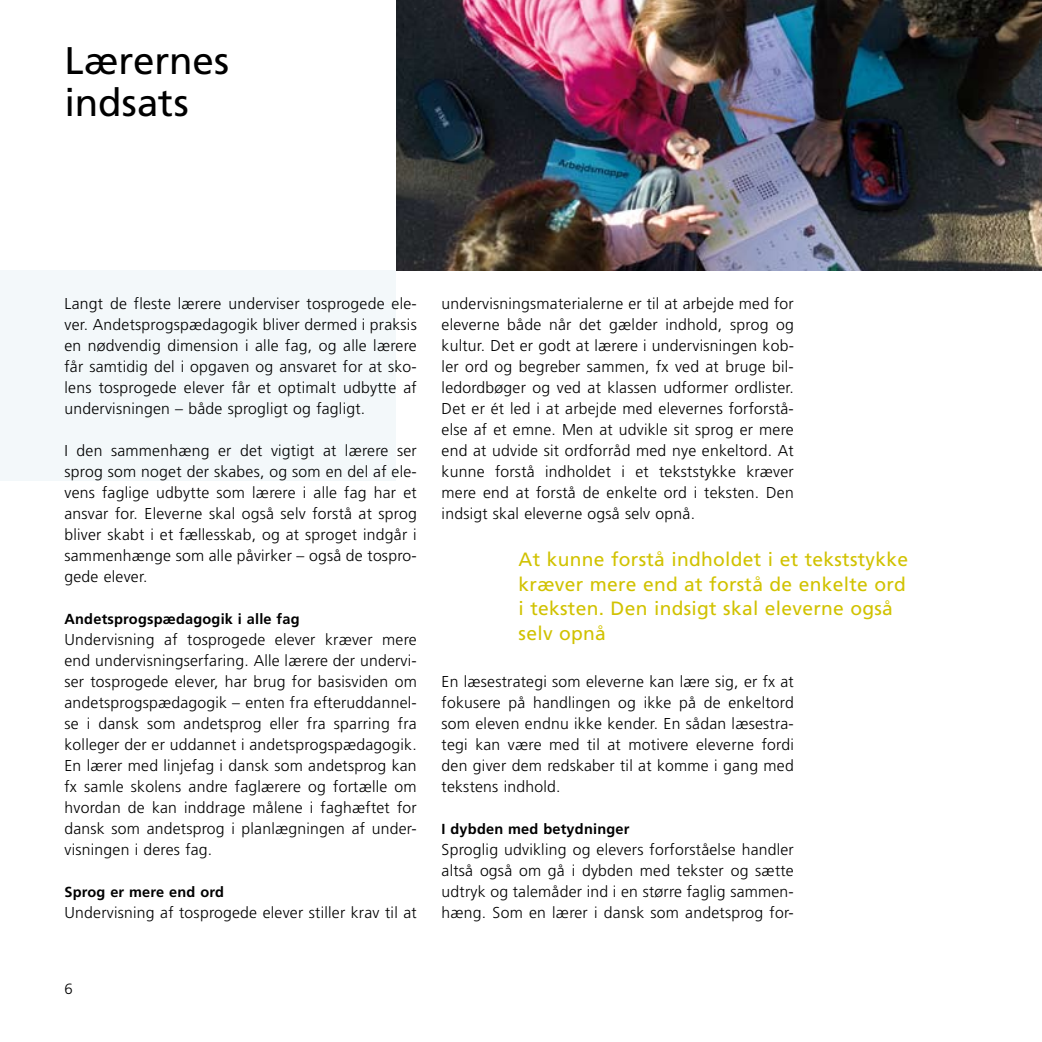
<style>
.page{position:relative;width:1042px;height:1042px;background:#fff}
.page>*{position:absolute;margin:0;border:0;box-sizing:border-box;transform-origin:0 0}
.t1{font:38.5px/42px "Frutiger";color:#000}
.t2{font:19.25px/24.5px "Frutiger";letter-spacing:.015em;color:#d1c200}
.t3{font:300 15.75px/21px "Frutiger";letter-spacing:.015em;color:#000;text-align:justify}
.t4{font:300 14.88px "Frutiger";color:#000}
.t5{font:700 14.53px "Frutiger";letter-spacing:.015em;color:#000}
</style>
<div class="page">
<div style="left:0;top:270px;width:395px;height:211px;background:#f3f8fa"></div>
<img style="left:396px;top:0;width:646px;height:270px">
<h1 class="t1" style="left:64px;top:39px;width:166px">Lærernes indsats</h1>
<p class="t3" style="left:64px;top:293px;width:354px">Langt de fleste lærere underviser tosprogede ele&shy;ver. Andetsprogspædagogik bliver dermed i praksis en nødvendig dimension i alle fag, og alle lærere får samtidig del i opgaven og ansvaret for at sko&shy;lens tosprogede elever får et optimalt udbytte af undervisningen – både sprogligt og fagligt.</p>
<p class="t3" style="left:64px;top:440px;width:354px">I den sammenhæng er det vigtigt at lærere ser sprog som noget der skabes, og som en del af ele&shy;vens faglige udbytte som lærere i alle fag har et ansvar for. Eleverne skal også selv forstå at sprog bliver skabt i et fællesskab, og at sproget indgår i sammenhænge som alle påvirker – også de tospro&shy;gede elever.</p>
<p class="t5" style="left:64px;top:610px;width:237px">Andetsprogspædagogik i alle fag</p>
<p class="t3" style="left:64px;top:629px;width:354px">Undervisning af tosprogede elever kræver mere end undervisningserfaring. Alle lærere der undervi&shy;ser tosprogede elever, har brug for basisviden om andetsprogspædagogik – enten fra efteruddannel&shy;se i dansk som andetsprog eller fra sparring fra kolleger der er uddannet i andetsprogspædagogik.<br>En lærer med linjefag i dansk som andetsprog kan fx samle skolens andre faglærere og fortælle om hvordan de kan inddrage målene i faghæftet for dansk som andetsprog i planlægningen af under&shy;visningen i deres fag.</p>
<p class="t5" style="left:64px;top:883px;width:161px">Sprog er mere end ord</p>
<p class="t3" style="left:64px;top:902px;width:354px">Undervisning af tosprogede elever stiller krav til at</p>
<p class="t4" style="left:64px;top:980px;width:10px">6</p>
<p class="t3" style="left:441px;top:293px;width:354px">undervisningsmaterialerne er til at arbejde med for eleverne både når det gælder indhold, sprog og kultur. Det er godt at lærere i undervisningen kob&shy;ler ord og begreber sammen, fx ved at bruge bil&shy;ledordbøger og ved at klassen udformer ordlister.<br>Det er ét led i at arbejde med elevernes forforstå&shy;else af et emne. Men at udvikle sit sprog er mere end at udvide sit ordforråd med nye enkeltord. At kunne forstå indholdet i et tekststykke kræver mere end at forstå de enkelte ord i teksten. Den indsigt skal eleverne også selv opnå.</p>
<p class="t2" style="left:518px;top:547px;width:391px">At kunne forstå indholdet i et tekststykke kræver mere end at forstå de enkelte ord i teksten. Den indsigt skal eleverne også selv opnå</p>
<p class="t3" style="left:441px;top:671px;width:354px">En læsestrategi som eleverne kan lære sig, er fx at fokusere på handlingen og ikke på de enkeltord som eleven endnu ikke kender. En sådan læsestra&shy;tegi kan være med til at motivere eleverne fordi den giver dem redskaber til at komme i gang med tekstens indhold.</p>
<p class="t5" style="left:441px;top:820px;width:189px">I dybden med betydninger</p>
<p class="t3" style="left:441px;top:839px;width:354px">Sproglig udvikling og elevers forforståelse handler altså også om gå i dybden med tekster og sætte udtryk og talemåder ind i en større faglig sammen&shy;hæng. Som en lærer i dansk som andetsprog for-</p>
</div>
